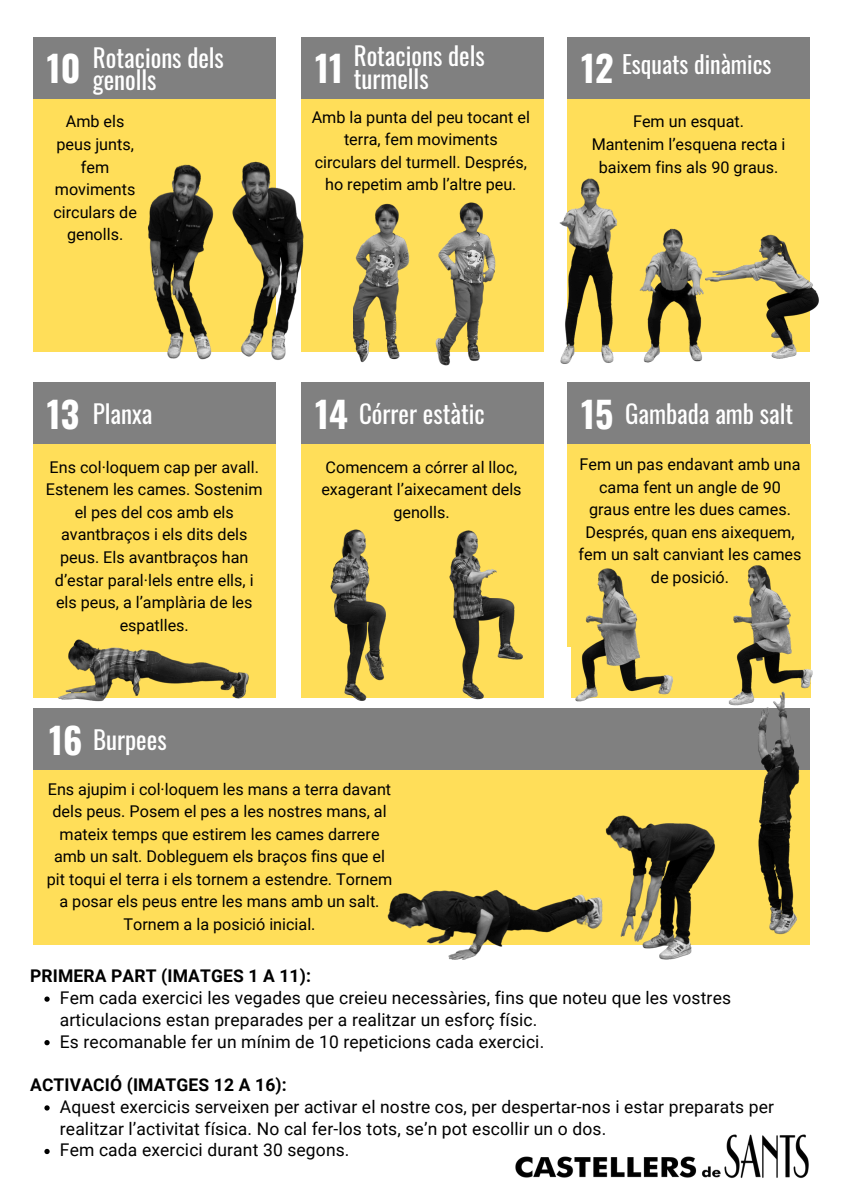
<style>
.page{position:relative;width:842px;height:1191px;background:#fff}
.page>*{position:absolute;margin:0;border:0;box-sizing:border-box;transform-origin:0 0}
.t1{font:700 36px "Oswald";color:#fff}
.t2{font:25px/22.5px "Oswald";color:#fff}
.t3{font:24px "Oswald";color:#fff}
.t4{font:17.5px/21.8px "Roboto";letter-spacing:.01em;color:#000}
.t5{font:700 17.5px "Roboto";letter-spacing:.01em;color:#000}
.t6{font:16.2px/22.5px "Roboto";color:#000;text-align:center}
</style>
<div class="page">
<div style="left:33px;top:98px;width:243px;height:254px;background:#ffde59"></div>
<div style="left:33px;top:37px;width:243px;height:61px;background:#808080"></div>
<div style="left:301px;top:98px;width:243px;height:254px;background:#ffde59"></div>
<div style="left:301px;top:37px;width:243px;height:61px;background:#808080"></div>
<div style="left:567px;top:98px;width:243px;height:254px;background:#ffde59"></div>
<div style="left:567px;top:37px;width:243px;height:61px;background:#808080"></div>
<div style="left:33px;top:444px;width:243px;height:253px;background:#ffde59"></div>
<div style="left:33px;top:382px;width:243px;height:62px;background:#808080"></div>
<div style="left:301px;top:444px;width:243px;height:253px;background:#ffde59"></div>
<div style="left:301px;top:382px;width:243px;height:62px;background:#808080"></div>
<div style="left:567px;top:444px;width:244px;height:253px;background:#ffde59"></div>
<div style="left:567px;top:382px;width:243px;height:62px;background:#808080"></div>
<img style="left:515px;top:1134px;width:294px;height:44px">
<svg style="left:44px;top:996px;width:6px;height:5px"></svg>
<svg style="left:44px;top:1040px;width:6px;height:5px"></svg>
<svg style="left:44px;top:1105px;width:6px;height:5px"></svg>
<svg style="left:44px;top:1148px;width:6px;height:5px"></svg>
<div style="left:33px;top:769px;width:777px;height:175px;background:#ffde59"></div>
<div style="left:33px;top:708px;width:777px;height:61px;background:#808080"></div>
<img style="left:148px;top:164px;width:66px;height:196px">
<img style="left:221px;top:98px;width:246px;height:262px">
<img style="left:354px;top:132px;width:65px;height:231px">
<img style="left:421px;top:122px;width:46px;height:9px">
<img style="left:639px;top:228px;width:65px;height:135px">
<img style="left:419px;top:131px;width:199px;height:235px">
<img style="left:705px;top:234px;width:114px;height:125px">
<img style="left:322px;top:529px;width:106px;height:172px">
<img style="left:622px;top:769px;width:103px;height:191px">
<img style="left:364px;top:769px;width:258px;height:189px">
<img style="left:747px;top:747px;width:63px;height:198px">
<img style="left:33px;top:639px;width:289px;height:131px">
<img style="left:442px;top:530px;width:146px;height:172px">
<img style="left:588px;top:565px;width:225px;height:182px">
<p class="t1" style="left:47px;top:40px;width:35px">10</p>
<p class="t2" style="left:354px;top:44px;width:133px">Rotacions dels turmells</p>
<p class="t6" style="left:312px;top:106px;width:220px">Amb la punta del peu tocant el terra, fem moviments circulars del turmell. Després, ho repetim amb l’altre peu.</p>
<p class="t2" style="left:93px;top:45px;width:133px">Rotacions dels genolls</p>
<p class="t6" style="left:53px;top:111px;width:85px">Amb els peus junts, fem moviments circulars de genolls.</p>
<p class="t1" style="left:581px;top:40px;width:34px">12</p>
<p class="t1" style="left:315px;top:40px;width:29px">11</p>
<p class="t3" style="left:622px;top:45px;width:151px">Esquats dinàmics</p>
<p class="t6" style="left:633px;top:111px;width:112px">Fem un esquat.</p>
<h1 class="t6" style="left:592px;top:133px;width:195px">Mantenim l’esquena recta i baixem fins als 90 graus.</h1>
<p class="t1" style="left:47px;top:386px;width:34px">13</p>
<p class="t2" style="left:359px;top:401px;width:127px">Córrer estàtic</p>
<h2 class="t6" style="left:321px;top:456px;width:202px">Comencem a córrer al lloc, exagerant l’aixecament dels genolls.</h2>
<p class="t1" style="left:315px;top:386px;width:34px">14</p>
<h2 class="t1" style="left:581px;top:386px;width:34px">15</h2>
<p class="t2" style="left:625px;top:401px;width:170px">Gambada amb salt</p>
<p class="t2" style="left:93px;top:401px;width:61px">Planxa</p>
<h1 class="t6" style="left:579px;top:453px;width:224px">Fem un pas endavant amb una cama fent un angle de 90 graus entre les dues cames.<br>Després, quan ens aixequem, fem un salt canviant les cames de posició.</h1>
<p class="t6" style="left:46px;top:456px;width:218px">Ens col·loquem cap per avall.<br>Estenem les cames. Sostenim el pes del cos amb els avantbraços i els dits dels peus. Els avantbraços han d’estar paral·lels entre ells, i els peus, a l’amplària de les espatlles.</p>
<p class="t1" style="left:49px;top:711px;width:35px">16</p>
<p class="t2" style="left:93px;top:727px;width:75px">Burpees</p>
<p class="t6" style="left:47px;top:777px;width:347px">Ens ajupim i col·loquem les mans a terra davant dels peus. Posem el pes a les nostres mans, al mateix temps que estirem les cames darrere amb un salt. Dobleguem els braços fins que el pit toqui el terra i els tornem a estendre. Tornem a posar els peus entre les mans amb un salt.<br>Tornem a la posició inicial.</p>
<h1 class="t5" style="left:30px;top:965px;width:282px">PRIMERA PART (IMATGES 1 A 11):</h1>
<h1 class="t4" style="left:60px;top:987px;width:673px">Fem cada exercici les vegades que creieu necessàries, fins que noteu que les vostres articulacions estan preparades per a realitzar un esforç físic.</h1>
<p class="t4" style="left:60px;top:1030px;width:486px">Es recomanable fer un mínim de 10 repeticions cada exercici.</p>
<p class="t5" style="left:30px;top:1074px;width:258px">ACTIVACIÓ (IMATGES 12 A 16):</p>
<h1 class="t4" style="left:60px;top:1095px;width:716px">Aquest exercicis serveixen per activar el nostre cos, per despertar-nos i estar preparats per realitzar l’activitat física. No cal fer-los tots, se’n pot escollir un o dos.</h1>
<p class="t4" style="left:60px;top:1139px;width:291px">Fem cada exercici durant 30 segons.</p>
</div>
